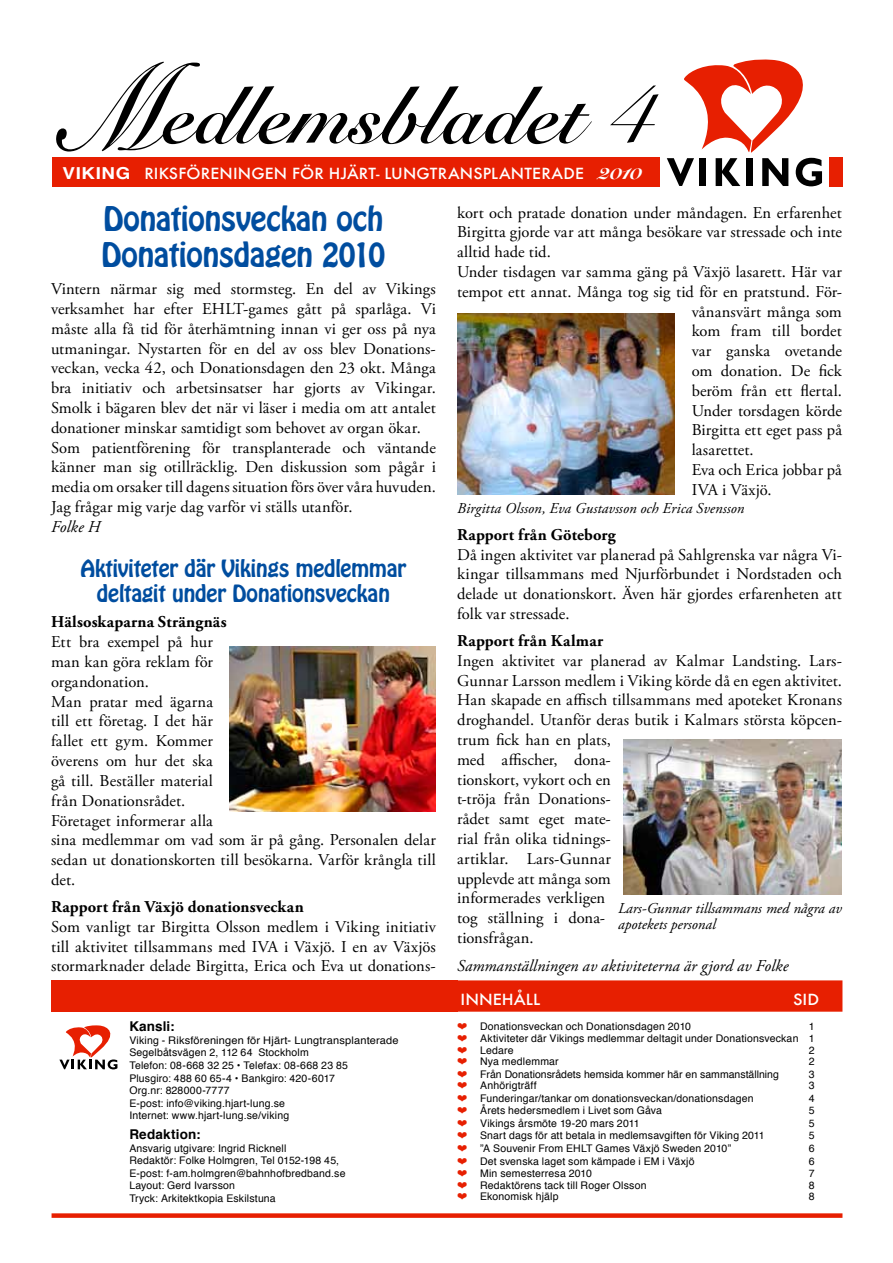
<style>
.page{position:relative;width:893px;height:1263px;background:#fff}
.page>*{position:absolute;margin:0;border:0;box-sizing:border-box;transform-origin:0 0}
.t1{font:700 81px "Snell Roundhand";letter-spacing:.005em;color:#000}
.t2{font:30px/36px "Hobo Std";letter-spacing:-.015em;color:#004d9f}
.t3{font:21px/25.2px "Hobo Std";letter-spacing:-.01em;color:#004d9f;text-align:center}
.t4{font:16.5px/19.8px "Adobe Garamond Pro";letter-spacing:.005em;color:#000}
.t5{font:700 16.5px "Adobe Garamond Pro";letter-spacing:.01em;color:#000}
.t6{font:italic 16.5px "Adobe Garamond Pro";letter-spacing:.005em;color:#000}
.t7{font:italic 15px/16.5px "Adobe Garamond Pro";color:#000}
.t8{font:500 15px "Futura";letter-spacing:.01em;color:#fff;scale:1.05 1}
.t9{font:500 15px "Futura";letter-spacing:.01em;color:#fff;scale:1.08 1}
.t10{font:700 13.5px "Helvetica";letter-spacing:.01em;color:#000}
.t11{font:10.5px/12.6px "Helvetica";letter-spacing:.015em;color:#000}
.s1{font-size:121.5px}
.s2{font-weight:400;font-size:94.05px}
.s3{font-family:"Helvetica";font-weight:700;font-size:16.5px}
.s4{font-family:"Snell Roundhand";font-weight:900;font-size:20.4px}
.s5{color:#e71f01}
</style>
<div class="page">
<div style="left:52px;top:157px;width:790px;height:30px;background:#e71f01"></div>
<div style="left:660px;top:155px;width:169px;height:36px;background:#fff"></div>
<svg style="left:667px;top:60px;width:155px;height:126px"></svg>
<div style="left:52px;top:1213px;width:790px;height:5px;background:#e71f01"></div>
<div style="left:458px;top:981px;width:384px;height:30px;background:#e71f01"></div>
<div style="left:458px;top:980px;width:384px;height:32px;border:2px solid #e71f01"></div>
<svg style="left:59px;top:1025px;width:58px;height:44px"></svg>
<div style="left:52px;top:980px;width:406px;height:32px;background:#e71f01"></div>
<img style="left:230px;top:646px;width:206px;height:165px">
<img style="left:457px;top:313px;width:218px;height:181px">
<img style="left:624px;top:740px;width:218px;height:154px">
<h1 class="t1" style="left:68px;top:67px;width:588px"><span class="s1">M</span>edlemsbladet <span class="s2">4</span></h1>
<p class="t8" style="left:63px;top:163px;width:553px"><span class="s3">VIKING</span> RIKSFÖRENINGEN FÖR HJÄRT- LUNGTRANSPLANTERADE <span class="s4">2010</span></p>
<h2 class="t2" style="left:101px;top:201px;width:285px">Donationsveckan och<br>Donationsdagen 2010</h2>
<p class="t4" style="left:51px;top:280px;width:386px">Vintern närmar sig med stormsteg. En del av Vikings verksamhet har efter EHLT-games gått på sparlåga. Vi måste alla få tid för återhämtning innan vi ger oss på nya utmaningar. Nystarten för en del av oss blev Donations&shy;veckan, vecka 42, och Donationsdagen den 23 okt. Många bra initiativ och arbetsinsatser har gjorts av Vikingar.<br>Smolk i bägaren blev det när vi läser i media om att antalet donationer minskar samtidigt som behovet av organ ökar.<br>Som patientförening för transplanterade och väntande känner man sig otillräcklig. Den diskussion som pågår i media om orsaker till dagens situation förs över våra huvuden.<br>Jag frågar mig varje dag varför vi ställs utanför.</p>
<p class="t6" style="left:51px;top:517px;width:51px">Folke H</p>
<p class="t3" style="left:80px;top:556px;width:327px">Aktiviteter där Vikings medlemmar deltagit under Donationsveckan</p>
<p class="t5" style="left:51px;top:613px;width:177px">Hälsoskaparna Strängnäs</p>
<p class="t4" style="left:51px;top:633px;width:386px">Ett bra exempel på hur<br>man kan göra reklam för<br>organdonation.<br>Man pratar med ägarna<br>till ett företag. I det här<br>fallet ett gym. Kommer<br>överens om hur det ska<br>gå till. Beställer material<br>från Donationsrådet.<br>Företaget informerar alla<br>sina medlemmar om vad som är på gång. Personalen delar sedan ut donationskorten till besökarna. Varför krångla till det.</p>
<p class="t5" style="left:51px;top:897px;width:254px">Rapport från Växjö donationsveckan</p>
<p class="t4" style="left:51px;top:917px;width:386px;text-align:justify">Som vanligt tar Birgitta Olsson medlem i Viking initiativ till aktivitet tillsammans med IVA i Växjö. I en av Växjös stormarknader delade Birgitta, Erica och Eva ut donations-</p>
<p class="t10" style="left:129px;top:1015px;width:47px">Kansli:</p>
<p class="t11" style="left:129px;top:1034px;width:271px">Viking - Riksföreningen för Hjärt- Lungtransplanterade Segelbåtsvägen 2, 112 64 Stockholm<br>Telefon: 08-668 32 25 • Telefax: 08-668 23 85<br>Plusgiro: 488 60 65-4 • Bankgiro: 420-6017<br>Org.nr: 828000-7777<br>E-post: info@viking.hjart-lung.se<br>Internet: www.hjart-lung.se/viking</p>
<p class="t10" style="left:129px;top:1123px;width:73px">Redaktion:</p>
<p class="t11" style="left:129px;top:1142px;width:218px">Ansvarig utgivare: Ingrid Ricknell<br>Redaktör: Folke Holmgren, Tel 0152-198 45, E-post: f-am.holmgren@bahnhofbredband.se Layout: Gerd Ivarsson<br>Tryck: Arkitektkopia Eskilstuna</p>
<p class="t4" style="left:457px;top:203px;width:386px">kort och pratade donation under måndagen. En erfarenhet</p>
<p class="t4" style="left:457px;top:223px;width:386px">Birgitta gjorde var att många besökare var stressade och inte</p>
<p class="t4" style="left:457px;top:243px;width:95px">alltid hade tid.</p>
<p class="t4" style="left:457px;top:262px;width:386px">Under tisdagen var samma gäng på Växjö lasarett. Här var</p>
<p class="t4" style="left:457px;top:282px;width:386px">tempot ett annat. Många tog sig tid för en pratstund. För-</p>
<p class="t4" style="left:692px;top:302px;width:152px">vånansvärt många som</p>
<p class="t4" style="left:692px;top:322px;width:152px">kom fram till bordet</p>
<p class="t4" style="left:692px;top:342px;width:152px">var ganska ovetande</p>
<p class="t4" style="left:692px;top:361px;width:152px">om donation. De fick</p>
<p class="t4" style="left:692px;top:381px;width:152px">beröm från ett flertal.</p>
<p class="t4" style="left:692px;top:401px;width:152px">Under torsdagen körde</p>
<p class="t4" style="left:692px;top:421px;width:152px">Birgitta ett eget pass på</p>
<p class="t4" style="left:692px;top:441px;width:64px">lasarettet.</p>
<p class="t4" style="left:692px;top:460px;width:152px">Eva och Erica jobbar på</p>
<p class="t4" style="left:692px;top:480px;width:81px">IVA i Växjö.</p>
<p class="t7" style="left:457px;top:500px;width:289px">Birgitta Olsson, Eva Gustavsson och Erica Svensson</p>
<p class="t5" style="left:457px;top:525px;width:160px">Rapport från Göteborg</p>
<p class="t4" style="left:457px;top:545px;width:386px;text-align:justify">Då ingen aktivitet var planerad på Sahlgrenska var några Vi&shy;kingar tillsammans med Njurförbundet i Nordstaden och delade ut donationskort. Även här gjordes erfarenheten att folk var stressade.</p>
<p class="t5" style="left:457px;top:631px;width:148px">Rapport från Kalmar</p>
<p class="t4" style="left:457px;top:651px;width:386px">Ingen aktivitet var planerad av Kalmar Landsting. Lars-<br>Gunnar Larsson medlem i Viking körde då en egen aktivitet.<br>Han skapade en affisch tillsammans med apoteket Kronans droghandel. Utanför deras butik i Kalmars största köpcen&shy;trum fick han en plats,<br>med affischer, dona-<br>tionskort, vykort och en<br>t-tröja från Donations-<br>rådet samt eget mate-<br>rial från olika tidnings-<br>artiklar. Lars-Gunnar<br>upplevde att många som<br>informerades verkligen<br>tog ställning i dona-<br>tionsfrågan.</p>
<p class="t6" style="left:457px;top:956px;width:333px">Sammanställningen av aktiviteterna är gjord av Folke</p>
<p class="t7" style="left:618px;top:900px;width:225px">Lars-Gunnar tillsammans med några av apotekets personal</p>
<p class="t9" style="left:461px;top:989px;width:75px">INNEHÅLL</p>
<p class="t9" style="left:793px;top:989px;width:26px">SID</p>
<p class="t11" style="left:458px;top:1020px;width:235px"><span class="s5">❤</span> Donationsveckan och Donationsdagen 2010</p>
<p class="t11" style="left:458px;top:1020px;width:359px;text-align:right">1<br><span class="s5">❤</span> Aktiviteter där Vikings medlemmar deltagit under Donationsveckan 1</p>
<p class="t11" style="left:458px;top:1044px;width:58px"><span class="s5">❤</span> Ledare</p>
<p class="t11" style="left:809px;top:1044px;width:7px">2</p>
<p class="t11" style="left:458px;top:1055px;width:103px"><span class="s5">❤</span> Nya medlemmar</p>
<p class="t11" style="left:809px;top:1055px;width:7px">2</p>
<p class="t11" style="left:458px;top:1068px;width:323px"><span class="s5">❤</span> Från Donationsrådets hemsida kommer här en sammanställning</p>
<p class="t11" style="left:809px;top:1068px;width:7px">3</p>
<p class="t11" style="left:458px;top:1079px;width:81px"><span class="s5">❤</span> Anhörigträff</p>
<p class="t11" style="left:809px;top:1079px;width:7px">3</p>
<p class="t11" style="left:458px;top:1092px;width:297px"><span class="s5">❤</span> Funderingar/tankar om donationsveckan/donationsdagen</p>
<p class="t11" style="left:809px;top:1092px;width:7px">4</p>
<p class="t11" style="left:458px;top:1104px;width:206px"><span class="s5">❤</span> Årets hedersmedlem i Livet som Gåva</p>
<p class="t11" style="left:809px;top:1104px;width:7px">5</p>
<p class="t11" style="left:458px;top:1117px;width:183px"><span class="s5">❤</span> Vikings årsmöte 19-20 mars 2011</p>
<p class="t11" style="left:809px;top:1117px;width:7px">5</p>
<p class="t11" style="left:458px;top:1130px;width:309px"><span class="s5">❤</span> Snart dags för att betala in medlemsavgiften för Viking 2011</p>
<p class="t11" style="left:809px;top:1130px;width:7px">5</p>
<p class="t11" style="left:458px;top:1142px;width:275px"><span class="s5">❤</span> ”A Souvenir From EHLT Games Växjö Sweden 2010”</p>
<p class="t11" style="left:809px;top:1142px;width:7px">6</p>
<p class="t11" style="left:458px;top:1155px;width:238px"><span class="s5">❤</span> Det svenska laget som kämpade i EM i Växjö</p>
<p class="t11" style="left:809px;top:1155px;width:7px">6</p>
<p class="t11" style="left:458px;top:1167px;width:136px"><span class="s5">❤</span> Min semesterresa 2010</p>
<p class="t11" style="left:809px;top:1167px;width:7px">7</p>
<p class="t11" style="left:458px;top:1179px;width:190px"><span class="s5">❤</span> Redaktörens tack till Roger Olsson</p>
<p class="t11" style="left:809px;top:1179px;width:7px">8</p>
<p class="t11" style="left:458px;top:1190px;width:102px"><span class="s5">❤</span> Ekonomisk hjälp</p>
<p class="t11" style="left:809px;top:1190px;width:7px">8</p>
</div>
